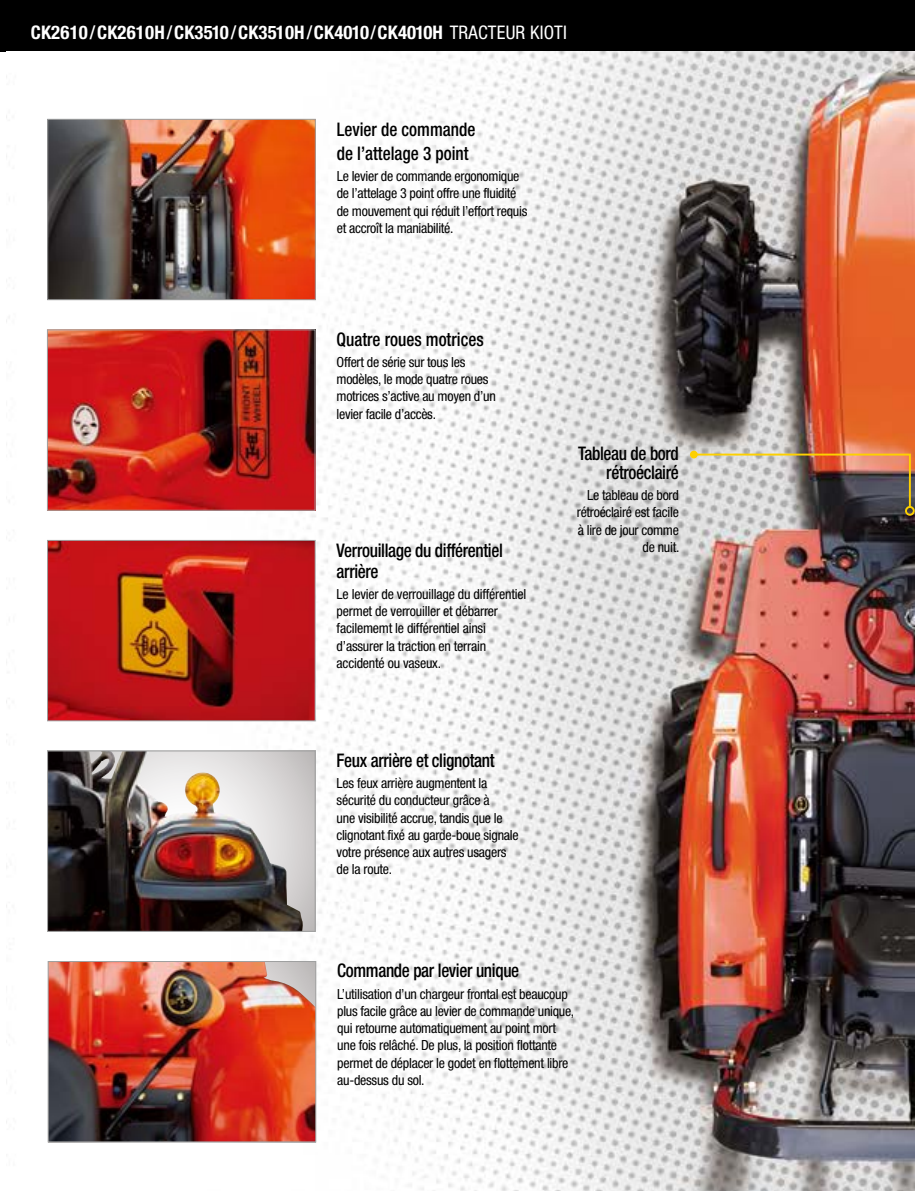
<style>
.page{position:relative;width:915px;height:1191px;background:#fff}
.page>*{position:absolute;margin:0;border:0;box-sizing:border-box;transform-origin:0 0}
.t1{font:500 condensed 18.75px/21px "Helvetica Neue";letter-spacing:-.02em;color:#000;scale:.92 1}
.t2{font:700 condensed 18.75px "Helvetica Neue";letter-spacing:.01em;color:#fff}
.t3{font:500 condensed 18.75px/23.7px "Helvetica Neue";color:#000;scale:.92 1}
.t4{font:condensed 13.95px/17.2px "Helvetica Neue";letter-spacing:-.02em;color:#000}
.s1{font-weight:500}
.s2{font-weight:400}
</style>
<div class="page">
<div style="left:0;top:0;width:915px;height:51px;background:#000"></div>
<img style="left:6px;top:51px;width:909px;height:1140px">
<img style="left:49px;top:121px;width:264px;height:177px">
<div style="left:47px;top:119px;width:268px;height:181px;border:1px solid #9fa0a0"></div>
<img style="left:49px;top:542px;width:264px;height:177px">
<div style="left:47px;top:540px;width:268px;height:181px;border:1px solid #9fa0a0"></div>
<div style="left:47px;top:751px;width:268px;height:180px;background:linear-gradient(to bottom,#c9c6c6,#cac7c7)"></div>
<img style="left:49px;top:753px;width:254px;height:176px">
<div style="left:47px;top:751px;width:268px;height:180px;border:1px solid #9fa0a0"></div>
<img style="left:49px;top:332px;width:264px;height:176px">
<img style="left:50px;top:963px;width:264px;height:177px">
<div style="left:48px;top:961px;width:268px;height:181px;border:1px solid #9fa0a0"></div>
<img style="left:692px;top:452px;width:219px;height:57px">
<div style="left:905px;top:506px;width:9px;height:10px;border:2px solid #fdd000;border-radius:50%"></div>
<div style="left:690px;top:451px;width:7px;height:7px;background:#fdd000;border-radius:50%"></div>
<h1 class="t2" style="left:31px;top:21px;width:537px">CK2610<span class="s1">/</span>CK2610H<span class="s1">/</span>CK3510<span class="s1">/</span>CK3510H<span class="s1">/</span>CK4010<span class="s1">/</span>CK4010H <span class="s2">TRACTEUR KIOTI</span></h1>
<h1 class="t3" style="left:337px;top:117px;width:152px">Levier de commande de l’attelage 3 point</h1>
<p class="t4" style="left:337px;top:167px;width:192px">Le levier de commande ergonomique de l’attelage 3 point offre une fluidité de mouvement qui réduit l’effort requis et accroît la maniabilité.</p>
<h1 class="t3" style="left:336px;top:327px;width:161px">Quatre roues motrices</h1>
<p class="t4" style="left:336px;top:353px;width:161px">Offert de série sur tous les modèles, le mode quatre roues motrices s’active au moyen d’un levier facile d’accès.</p>
<h1 class="t1" style="left:336px;top:539px;width:182px">Verrouillage du différentiel arrière</h1>
<p class="t4" style="left:336px;top:585px;width:191px">Le levier de verrouillage du différentiel permet de verrouiller et débarrer facilememt le différentiel ainsi d’assurer la traction en terrain accidenté ou vaseux.</p>
<h1 class="t1" style="left:336px;top:749px;width:173px">Feux arrière et clignotant</h1>
<p class="t4" style="left:336px;top:774px;width:183px">Les feux arrière augmentent la sécurité du conducteur grâce à<br>une visibilité accrue, tandis que le clignotant fixé au garde-boue signale votre présence aux autres usagers de la route.</p>
<h1 class="t1" style="left:578px;top:443px;width:111px;line-height:19.5px;text-align:right">Tableau de bord rétroéclairé</h1>
<p class="t4" style="left:577px;top:486px;width:104px;text-align:right">Le tableau de bord rétroéclairé est facile à lire de jour comme de nuit.</p>
<h1 class="t1" style="left:337px;top:960px;width:199px">Commande par levier unique</h1>
<p class="t4" style="left:337px;top:985px;width:238px">L’utilisation d’un chargeur frontal est beaucoup plus facile grâce au levier de commande unique, qui retourne automatiquement au point mort une fois relâché. De plus, la position flottante permet de déplacer le godet en flottement libre au-dessus du sol.</p>
</div>
